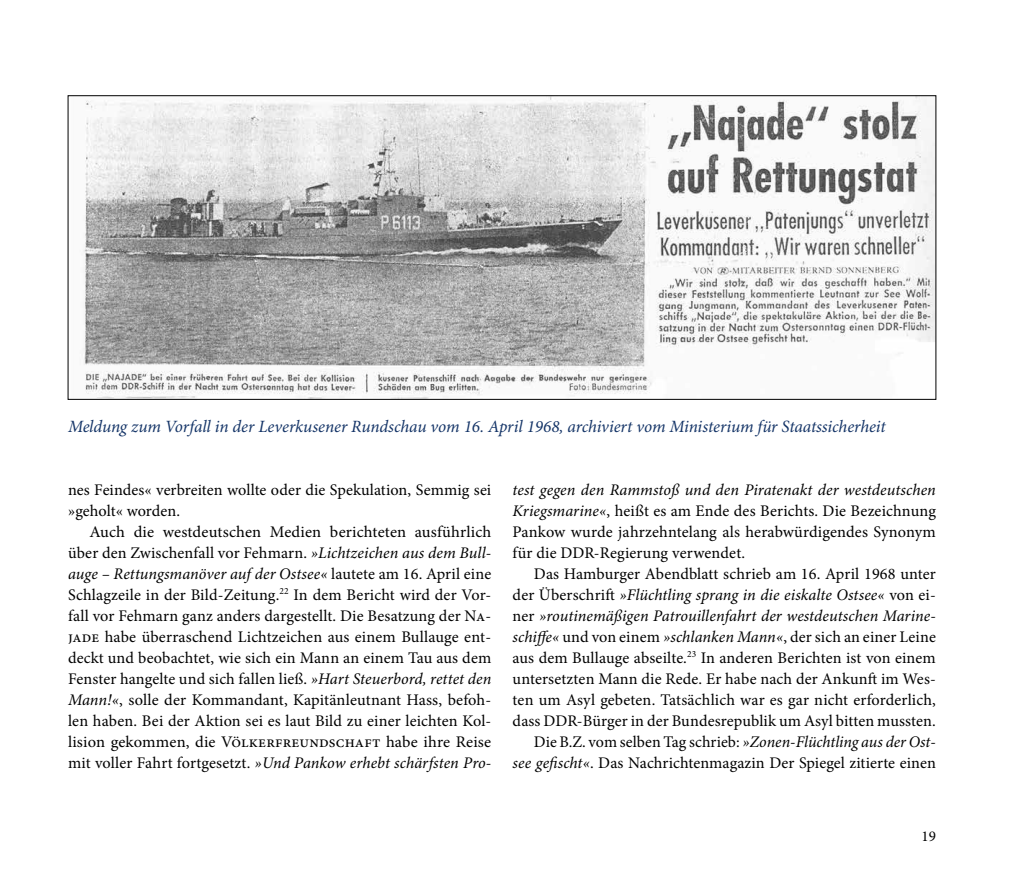
<style>
.page{position:relative;width:1021px;height:893px;background:#fff}
.page>*{position:absolute;margin:0;border:0;box-sizing:border-box;transform-origin:0 0}
.t1{font:italic 17.25px "Minion Pro";letter-spacing:-.01em;color:#143467}
.t2{font:16.2px/21px "Minion Pro";letter-spacing:.005em;color:#000;text-align:justify}
.t3{font:15px "Minion Pro";color:#000}
.s1{font-style:italic}
</style>
<div class="page">
<img style="left:83px;top:98px;width:851px;height:300px">
<p class="t1" style="left:68px;top:416px;width:819px">Meldung zum Vorfall in der Leverkusener Rundschau vom 16. April 1968, archiviert vom Ministerium für Staatssicherheit</p>
<p class="t2" style="left:68px;top:479px;width:425px">nes Feindes« verbreiten wollte oder die Spekulation, Semmig sei »geholt« worden.</p>
<p class="t2" style="left:68px;top:521px;width:425px;text-indent:21px">Auch die westdeutschen Medien berichteten ausführlich über den Zwischenfall vor Fehmarn. <span class="s1">»Lichtzeichen aus dem Bull&shy;auge – Rettungsmanöver auf der Ostsee«</span> lautete am 16. April eine Schlagzeile in der Bild-Zeitung.<sup>22</sup> In dem Bericht wird der Vor&shy;fall vor Fehmarn ganz anders dargestellt. Die Besatzung der Na&shy;jade habe überraschend Lichtzeichen aus einem Bullauge ent&shy;deckt und beobachtet, wie sich ein Mann an einem Tau aus dem Fenster hangelte und sich fallen ließ. <span class="s1">»Hart Steuerbord, rettet den Mann!«</span>, solle der Kommandant, Kapitänleutnant Hass, befoh&shy;len haben. Bei der Aktion sei es laut Bild zu einer leichten Kol&shy;lision gekommen, die Völkerfreundschaft habe ihre Reise mit voller Fahrt fortgesetzt. <span class="s1">»Und Pankow erhebt schärfsten Pro-</span></p>
<p class="t2" style="left:512px;top:479px;width:425px"><span class="s1">test gegen den Rammstoß und den Piratenakt der westdeutschen Kriegsmarine«</span>, heißt es am Ende des Berichts. Die Bezeichnung Pankow wurde jahrzehntelang als herabwürdigendes Synonym für die DDR-Regierung verwendet.</p>
<p class="t2" style="left:512px;top:563px;width:425px;text-align:right">Das Hamburger Abendblatt schrieb am 16. April 1968 unter der Überschrift <span class="s1">»Flüchtling sprang in die eiskalte Ostsee«</span> von ei&shy;ner <span class="s1">»routinemäßigen Patrouillenfahrt der westdeutschen Marine&shy;schiffe«</span> und von einem <span class="s1">»schlanken Mann«</span>, der sich an einer Leine aus dem Bullauge abseilte.<sup>23</sup> In anderen Berichten ist von einem untersetzten Mann die Rede. Er habe nach der Ankunft im Wes&shy;ten um Asyl gebeten. Tatsächlich war es gar nicht erforderlich, dass DDR-Bürger in der Bundesrepublik um Asyl bitten mussten.<br>Die B.Z. vom selben Tag schrieb: <span class="s1">»Zonen-Flüchtling aus der Ost&shy;see gefischt«</span>. Das Nachrichtenmagazin Der Spiegel zitierte einen</p>
<p class="t3" style="left:921px;top:826px;width:16px">19</p>
</div>
